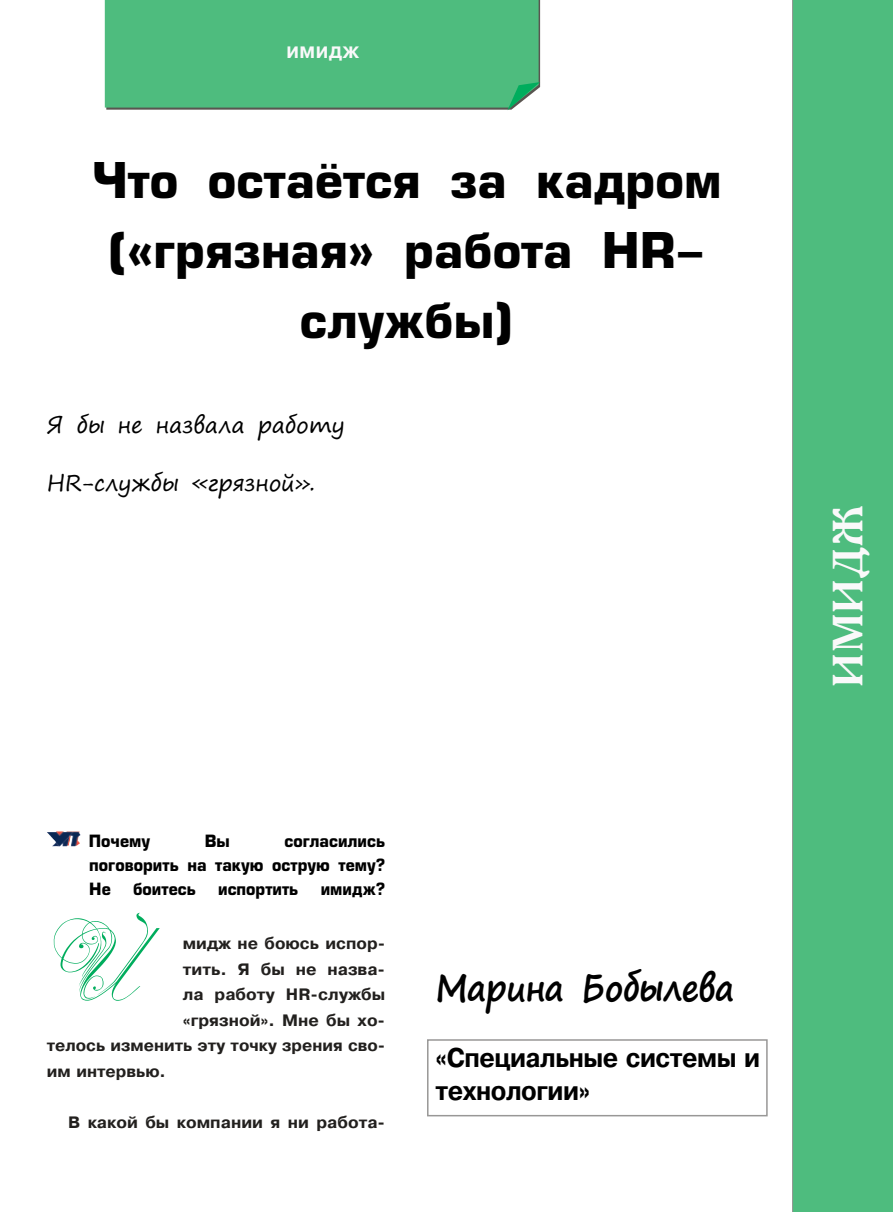
<style>
.page{position:relative;width:893px;height:1212px;background:#fff}
.page>*{position:absolute;margin:0;border:0;box-sizing:border-box;transform-origin:0 0}
.t1{font:500 90px "Venski Sad Two";color:#00ad5d}
.t2{font:700 48px/69.9px "Europe";color:#000;text-align:center}
.t3{font:700 42px "Academy C";color:#faf9fa}
.t4{font:700 36px "Segoe Print";letter-spacing:-.02em;color:#000;scale:.92 1}
.t5{font:700 27px/32.4px "Pragmatica";letter-spacing:-.02em;color:#000;scale:.92 1}
.t6{font:22.5px "Segoe Print";letter-spacing:-.005em;color:#000}
.t7{font:700 16.5px "Pragmatica";color:#22201e}
.t8{font:700 16.5px/24px "Europe";color:#000;text-align:justify;scale:.95 1}
.t9{font:700 16.5px "Pragmatica";color:#faf9fa}
</style>
<div class="page">
<div style="left:793px;top:0;width:100px;height:1212px;background:#4ebc7e"></div>
<div style="left:105px;top:0;width:434px;height:108px;background:#4ebc7e"></div>
<hr style="left:792px;top:0;width:1px;height:1212px;background:#989796">
<svg style="left:507px;top:82px;width:33px;height:28px"></svg>
<div style="left:427px;top:1039px;width:341px;height:77px;border:2px solid #989796"></div>
<img style="left:47px;top:831px;width:34px;height:15px">
<p class="t9" style="left:286px;top:42px;width:71px">имидж</p>
<h2 class="t2" style="left:91px;top:146px;width:632px">Что остаётся за кадром («грязная» работа HR&shy;службы)</h2>
<h3 class="t6" style="left:47px;top:405px;width:300px">Я бы не назвала работу</h3>
<h3 class="t6" style="left:47px;top:463px;width:270px">HR-службы «грязной».</h3>
<p class="t8" style="left:89px;top:828px;width:66px">Почему</p>
<p class="t8" style="left:205px;top:828px;width:28px">Вы</p>
<p class="t8" style="left:89px;top:828px;width:313px;text-indent:195px">согласились поговорить на такую острую тему?<br>Не</p>
<p class="t8" style="left:133px;top:876px;width:68px">боитесь</p>
<p class="t8" style="left:218px;top:876px;width:86px">испортить</p>
<p class="t8" style="left:321px;top:876px;width:69px">имидж?</p>
<p class="t7" style="left:183px;top:933px;width:204px">мидж не боюсь испор-</p>
<p class="t7" style="left:183px;top:958px;width:204px">тить. Я бы не назва-</p>
<p class="t7" style="left:183px;top:984px;width:204px">ла работу HR-службы</p>
<p class="t7" style="left:183px;top:1009px;width:204px">«грязной». Мне бы хо-</p>
<p class="t7" style="left:47px;top:1035px;width:340px">телось изменить эту точку зрения сво-</p>
<p class="t7" style="left:47px;top:1060px;width:121px">им интервью.</p>
<p class="t7" style="left:68px;top:1111px;width:319px">В какой бы компании я ни работа-</p>
<h1 class="t1" style="left:47px;top:916px;width:94px">И</h1>
<h3 class="t4" style="left:436px;top:955px;width:326px">Марина Бобылева</h3>
<h3 class="t5" style="left:436px;top:1042px;width:354px">«Специальные системы и технологии»</h3>
<h3 class="t3" style="left:821px;top:686px;width:183px;rotate:-90deg">имидж</h3>
</div>
